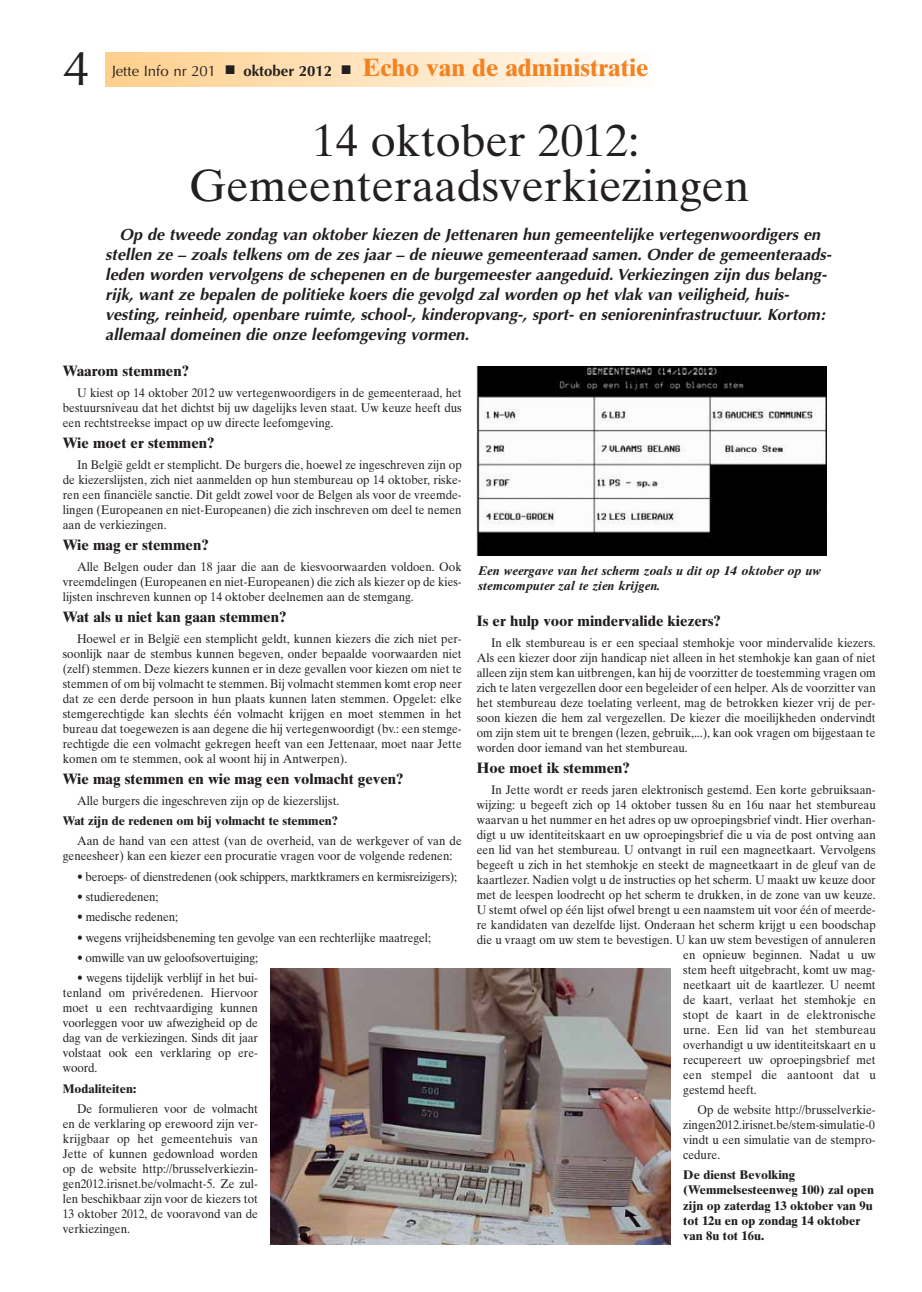
<style>
.page{position:relative;width:922px;height:1292px;background:#fff}
.page>*{position:absolute;margin:0;border:0;box-sizing:border-box;transform-origin:0 0}
.t1{font:49.25px "Optima";color:#231f20}
.t2{font:45px/45px "Times Ten";color:#231f20;text-align:center}
.t3{font:700 25px "Times Ten";color:#f5821f}
.t4{font:italic 700 16.25px/20px "Optima";color:#231f20}
.t5{font:700 15px "Times Ten";color:#231f20}
.t6{font:12.5px/15px "Times Ten";color:#231f20;text-align:justify;scale:.93 1}
.t7{font:700 12.5px/15px "Times Ten";color:#231f20}
.t8{font:italic 700 12.5px/15px "Times Ten";color:#231f20}
.t9{font:12.5px "Times Ten";letter-spacing:-.02em;color:#231f20;scale:.93 1}
.t10{font:12.5px "Times Ten";letter-spacing:.02em;color:#231f20;scale:.93 1}
.s1{font-family:"Optima";font-weight:400;font-size:15px;color:#231f20}
.s2{color:#231f20}
.s3{font-family:"Optima";font-size:15px;color:#231f20}
</style>
<div class="page">
<div style="left:106px;top:52px;width:547px;height:34px;background:linear-gradient(to right,#ffcf8b,#fffcf8)"></div>
<img style="left:477px;top:366px;width:349px;height:190px">
<img style="left:270px;top:968px;width:400px;height:275px">
<h1 class="t1" style="left:63px;top:48px;width:29px">4</h1>
<h3 class="t3" style="left:112px;top:58px;width:538px"><span class="s1">Jette Info nr 201</span> <span class="s2">■</span> <span class="s3">oktober 2012</span> <span class="s2">■</span> Echo van de administratie</h3>
<h2 class="t2" style="left:189px;top:123px;width:561px">14 oktober 2012:<br>Gemeenteraadsverkiezingen</h2>
<p class="t4" style="left:105px;top:226px;width:730px;text-indent:14px">Op de tweede zondag van oktober kiezen de Jettenaren hun gemeentelijke vertegenwoordigers en stellen ze – zoals telkens om de zes jaar – de nieuwe gemeenteraad samen. Onder de gemeenteraads&shy;leden worden vervolgens de schepenen en de burgemeester aangeduid.Verkiezingen zijn dus belang&shy;rijk, want ze bepalen de politieke koers die gevolgd zal worden op het vlak van veiligheid, huis&shy;vesting, reinheid, openbare ruimte, school-, kinderopvang-, sport- en senioreninfrastructuur. Kortom: allemaal domeinen die onze leefomgeving vormen.</p>
<p class="t5" style="left:63px;top:365px;width:128px">Waarom stemmen?</p>
<p class="t6" style="left:63px;top:386px;width:430px;text-indent:14px">U kiest op 14 oktober 2012 uw vertegenwoordigers in de gemeenteraad, het bestuursniveau dat het dichtst bij uw dagelijks leven staat. Uw keuze heeft dus een rechtstreekse impact op uw directe leefomgeving.</p>
<p class="t5" style="left:63px;top:437px;width:153px">Wie moet er stemmen?</p>
<p class="t6" style="left:63px;top:458px;width:430px;text-indent:14px">In België geldt er stemplicht. De burgers die, hoewel ze ingeschreven zijn op de kiezerslijsten, zich niet aanmelden op hun stembureau op 14 oktober, riske&shy;ren een financiële sanctie. Dit geldt zowel voor de Belgen als voor de vreemde&shy;lingen (Europeanen en niet-Europeanen) die zich inschreven om deel te nemen aan de verkiezingen.</p>
<p class="t5" style="left:63px;top:539px;width:147px">Wie mag er stemmen?</p>
<p class="t6" style="left:63px;top:560px;width:430px;text-indent:14px">Alle Belgen ouder dan 18 jaar die aan de kiesvoorwaarden voldoen. Ook vreemdelingen (Europeanen en niet-Europeanen) die zich als kiezer op de kies&shy;lijsten inschreven kunnen op 14 oktober deelnemen aan de stemgang.</p>
<p class="t5" style="left:63px;top:611px;width:225px">Wat als u niet kan gaan stemmen?</p>
<p class="t6" style="left:63px;top:632px;width:431px;text-indent:14px">Hoewel er in België een stemplicht geldt, kunnen kiezers die zich niet per&shy;soonlijk naar de stembus kunnen begeven, onder bepaalde voorwaarden niet (zelf) stemmen. Deze kiezers kunnen er in deze gevallen voor kiezen om niet te stemmen of om bij volmacht te stemmen. Bij volmacht stemmen komt erop neer dat ze een derde persoon in hun plaats kunnen laten stemmen. Opgelet: elke stemgerechtigde kan slechts één volmacht krijgen en moet stemmen in het bureau dat toegewezen is aan degene die hij vertegenwoordigt (bv.: een stemge&shy;rechtigde die een volmacht gekregen heeft van een Jettenaar, moet naar Jette komen om te stemmen, ook al woont hij in Antwerpen).</p>
<p class="t5" style="left:63px;top:773px;width:342px">Wie mag stemmen en wie mag een volmacht geven?</p>
<p class="t6" style="left:77px;top:794px;width:283px">Alle burgers die ingeschreven zijn op de kiezerslijst.</p>
<p class="t7" style="left:63px;top:814px;width:277px">Wat zijn de redenen om bij volmacht te stemmen?</p>
<p class="t6" style="left:63px;top:834px;width:430px;text-indent:14px">Aan de hand van een attest (van de overheid, van de werkgever of van de geneesheer) kan een kiezer een procuratie vragen voor de volgende redenen:</p>
<p class="t9" style="left:77px;top:871px;width:410px">• beroeps- of dienstredenen (ook schippers, marktkramers en kermisreizigers);</p>
<p class="t6" style="left:77px;top:890px;width:89px">• studieredenen;</p>
<p class="t6" style="left:77px;top:910px;width:110px">• medische redenen;</p>
<p class="t6" style="left:77px;top:930px;width:382px">• wegens vrijheidsbeneming ten gevolge van een rechterlijke maatregel;</p>
<p class="t6" style="left:77px;top:951px;width:196px">• omwille van uw geloofsovertuiging;</p>
<p class="t6" style="left:63px;top:971px;width:211px;text-indent:14px">• wegens tijdelijk verblijf in het bui&shy;tenland om privéredenen. Hiervoor moet u een rechtvaardiging kunnen voorleggen voor uw afwezigheid op de dag van de verkiezingen. Sinds dit jaar volstaat ook een verklaring op ere&shy;woord.</p>
<p class="t7" style="left:63px;top:1081px;width:75px">Modaliteiten:</p>
<p class="t6" style="left:63px;top:1102px;width:211px;text-indent:14px">De formulieren voor de volmacht en de verklaring op erewoord zijn ver&shy;krijgbaar op het gemeentehuis van Jette of kunnen gedownload worden op de website http://brusselverkiezin&shy;gen2012.irisnet.be/volmacht-5. Ze zul&shy;len beschikbaar zijn voor de kiezers tot 13 oktober 2012, de vooravond van de verkiezingen.</p>
<p class="t8" style="left:478px;top:564px;width:345px">Een weergave van het scherm zoals u dit op 14 oktober op uw stemcomputer zal te zien krijgen.</p>
<p class="t5" style="left:477px;top:615px;width:246px">Is er hulp voor mindervalide kiezers?</p>
<p class="t6" style="left:477px;top:636px;width:430px;text-indent:14px">In elk stembureau is er een speciaal stemhokje voor mindervalide kiezers.<br>Als een kiezer door zijn handicap niet alleen in het stemhokje kan gaan of niet alleen zijn stem kan uitbrengen, kan hij de voorzitter de toestemming vragen om zich te laten vergezellen door een begeleider of een helper. Als de voorzitter van het stembureau deze toelating verleent, mag de betrokken kiezer vrij de per&shy;soon kiezen die hem zal vergezellen. De kiezer die moeilijkheden ondervindt om zijn stem uit te brengen (lezen, gebruik,...), kan ook vragen om bijgestaan te worden door iemand van het stembureau.</p>
<p class="t5" style="left:477px;top:762px;width:155px">Hoe moet ik stemmen?</p>
<p class="t6" style="left:491px;top:783px;width:415px">In Jette wordt er reeds jaren elektronisch gestemd. Een korte gebruiksaan-</p>
<p class="t6" style="left:477px;top:798px;width:430px">wijzing: u begeeft zich op 14 oktober tussen 8u en 16u naar het stembureau</p>
<p class="t6" style="left:477px;top:813px;width:430px">waarvan u het nummer en het adres op uw oproepingsbrief vindt. Hier overhan-</p>
<p class="t6" style="left:477px;top:828px;width:430px">digt u uw identiteitskaart en uw oproepingsbrief die u via de post ontving aan</p>
<p class="t6" style="left:477px;top:843px;width:430px">een lid van het stembureau. U ontvangt in ruil een magneetkaart. Vervolgens</p>
<p class="t6" style="left:477px;top:858px;width:430px">begeeft u zich in het stemhokje en steekt de magneetkaart in de gleuf van de</p>
<p class="t6" style="left:477px;top:873px;width:430px">kaartlezer. Nadien volgt u de instructies op het scherm. U maakt uw keuze door</p>
<p class="t6" style="left:477px;top:888px;width:430px">met de leespen loodrecht op het scherm te drukken, in de zone van uw keuze.</p>
<p class="t6" style="left:477px;top:903px;width:430px">U stemt ofwel op één lijst ofwel brengt u een naamstem uit voor één of meerde-</p>
<p class="t6" style="left:477px;top:918px;width:430px">re kandidaten van dezelfde lijst. Onderaan het scherm krijgt u een boodschap</p>
<p class="t6" style="left:477px;top:933px;width:430px">die u vraagt om uw stem te bevestigen. U kan uw stem bevestigen of annuleren</p>
<p class="t6" style="left:683px;top:948px;width:208px">en opnieuw beginnen. Nadat u uw</p>
<p class="t6" style="left:683px;top:963px;width:208px">stem heeft uitgebracht, komt uw mag-</p>
<p class="t6" style="left:683px;top:978px;width:208px">neetkaart uit de kaartlezer. U neemt</p>
<p class="t6" style="left:683px;top:993px;width:208px">de kaart, verlaat het stemhokje en</p>
<p class="t6" style="left:683px;top:1008px;width:208px">stopt de kaart in de elektronische</p>
<p class="t6" style="left:683px;top:1023px;width:208px">urne. Een lid van het stembureau</p>
<p class="t6" style="left:683px;top:1038px;width:208px">overhandigt u uw identiteitskaart en u</p>
<p class="t6" style="left:683px;top:1053px;width:208px">recupereert uw oproepingsbrief met</p>
<p class="t10" style="left:683px;top:1069px;width:208px">een stempel die aantoont dat u</p>
<p class="t6" style="left:683px;top:1083px;width:81px">gestemd heeft.</p>
<p class="t6" style="left:683px;top:1103px;width:208px;text-indent:14px">Op de website http://brusselverkie&shy;zingen2012.irisnet.be/stem-simulatie-0 vindt u een simulatie van de stempro&shy;cedure.</p>
<p class="t7" style="left:683px;top:1168px;width:192px">De dienst Bevolking (Wemmelsesteenweg 100) zal open zijn op zaterdag 13 oktober van 9u tot 12u en op zondag 14 oktober van 8u tot 16u.</p>
</div>
